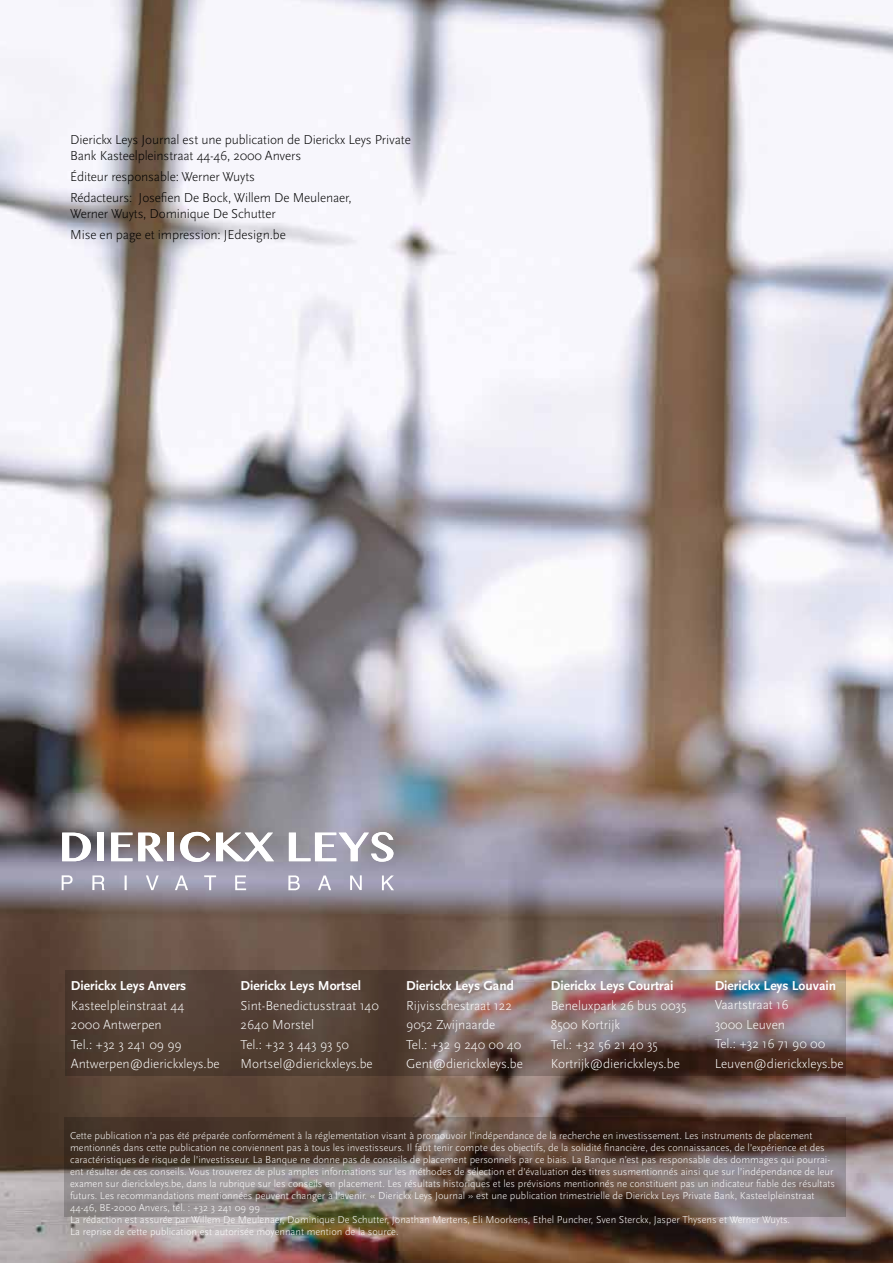
<style>
.page{position:relative;width:893px;height:1263px;background:#fff}
.page>*{position:absolute;margin:0;border:0;box-sizing:border-box;transform-origin:0 0}
.t1{font:300 13.5px/19.5px "Scala Sans Pro";color:#fff}
.t2{font:300 13.5px/20.7px "Scala Sans Pro";letter-spacing:-.01em;color:#000}
.t3{font:700 13.5px "Scala Sans Pro";color:#fff}
.t4{font:300 10.5px/12px "Scala Sans Pro";color:#fff}
</style>
<div class="page">
<img style="left:0;top:0;width:893px;height:1263px">
<svg style="left:64px;top:1117px;width:781px;height:99px;background:#61524b"></svg>
<img style="left:65px;top:970px;width:780px;height:106px">
<svg style="left:62px;top:833px;width:29px;height:28px"></svg>
<div style="left:97px;top:833px;width:7px;height:28px;background:#fff"></div>
<svg style="left:111px;top:833px;width:21px;height:28px"></svg>
<svg style="left:138px;top:833px;width:26px;height:28px"></svg>
<div style="left:167px;top:833px;width:7px;height:28px;background:#fff"></div>
<svg style="left:180px;top:832px;width:30px;height:30px"></svg>
<svg style="left:216px;top:833px;width:58px;height:28px"></svg>
<svg style="left:289px;top:832px;width:104px;height:30px"></svg>
<svg style="left:62px;top:875px;width:332px;height:15px;background:#aeacbe"></svg>
<p class="t2" style="left:70px;top:131px;width:342px;line-height:16.5px">Dierickx Leys Journal est une publication de Dierickx Leys Private<br>Bank Kasteelpleinstraat 44-46, 2000 Anvers</p>
<p class="t2" style="left:70px;top:166px;width:283px">Éditeur responsable: Werner Wuyts<br>Rédacteurs: Josefien De Bock, Willem De Meulenaer,</p>
<p class="t2" style="left:70px;top:204px;width:217px">Werner Wuyts, Dominique De Schutter<br>Mise en page et impression: JEdesign.be</p>
<p class="t3" style="left:71px;top:978px;width:117px">Dierickx Leys Anvers</p>
<p class="t1" style="left:71px;top:995px;width:150px">Kasteelpleinstraat 44<br>2000 Antwerpen<br>Tel.: +32 3 241 09 99<br>Antwerpen@dierickxleys.be</p>
<p class="t3" style="left:241px;top:978px;width:122px">Dierickx Leys Mortsel</p>
<p class="t1" style="left:241px;top:995px;width:140px">Sint-Benedictusstraat 140<br>2640 Morstel<br>Tel.: +32 3 443 93 50<br>Mortsel@dierickxleys.be</p>
<p class="t3" style="left:406px;top:978px;width:109px">Dierickx Leys Gand</p>
<p class="t1" style="left:406px;top:995px;width:118px">Rijvisschestraat 122<br>9052 Zwijnaarde<br>Tel.: +32 9 240 00 40<br>Gent@dierickxleys.be</p>
<p class="t3" style="left:551px;top:978px;width:124px">Dierickx Leys Courtrai</p>
<p class="t1" style="left:551px;top:995px;width:137px">Beneluxpark 26 bus 0035<br>8500 Kortrijk<br>Tel.: +32 56 21 40 35<br>Kortrijk@dierickxleys.be</p>
<p class="t3" style="left:715px;top:978px;width:123px">Dierickx Leys Louvain</p>
<p class="t1" style="left:715px;top:995px;width:130px">Vaartstraat 16<br>3000 Leuven<br>Tel.: +32 16 71 90 00<br>Leuven@dierickxleys.be</p>
<p class="t4" style="left:70px;top:1129px;width:766px">Cette publication n’a pas été préparée conformément à la réglementation visant à promouvoir l’indépendance de la recherche en investissement. Les instruments de placement mentionnés dans cette publication ne conviennent pas à tous les investisseurs. Il faut tenir compte des objectifs, de la solidité financière, des connaissances, de l’expérience et des caractéristiques de risque de l’investisseur. La Banque ne donne pas de conseils de placement personnels par ce biais. La Banque n’est pas responsable des dommages qui pourrai&shy;ent résulter de ces conseils. Vous trouverez de plus amples informations sur les méthodes de sélection et d’évaluation des titres susmentionnés ainsi que sur l’indépendance de leur examen sur dierickxleys.be, dans la rubrique sur les conseils en placement. Les résultats historiques et les prévisions mentionnés ne constituent pas un indicateur fiable des résultats futurs. Les recommandations mentionnées peuvent changer à l’avenir. « Dierickx Leys Journal » est une publication trimestrielle de Dierickx Leys Private Bank, Kasteelpleinstraat 44-46, BE-2000 Anvers, tél. : +32 3 241 09 99<br>La rédaction est assurée par Willem De Meulenaer, Dominique De Schutter, Jonathan Mertens, Eli Moorkens, Ethel Puncher, Sven Sterckx, Jasper Thysens et Werner Wuyts.<br>La reprise de cette publication est autorisée moyennant mention de la source.</p>
</div>
